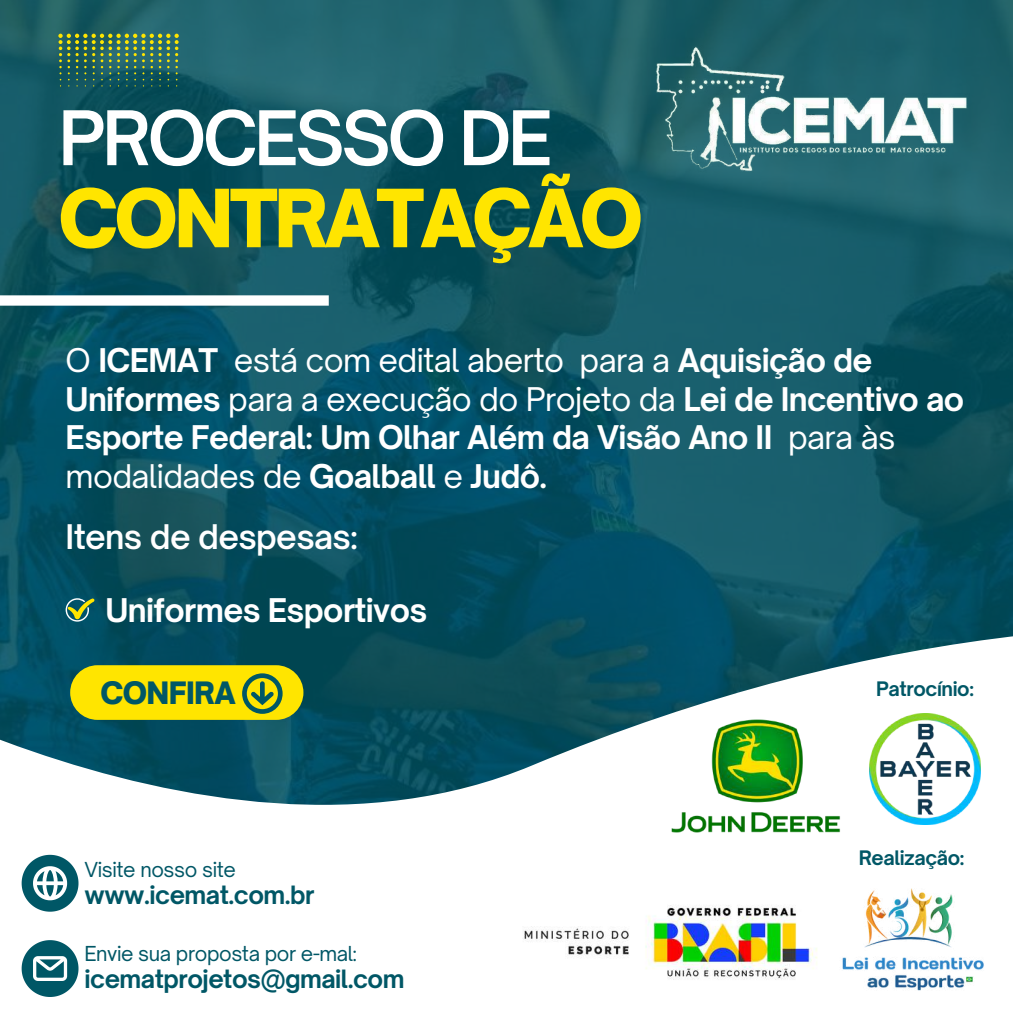
<style>
.page{position:relative;width:1013px;height:1013px;background:#fff}
.page>*{position:absolute;margin:0;border:0;box-sizing:border-box;transform-origin:0 0}
.t1{font:900 76.75px "Open Sauce One";letter-spacing:-.05em;color:#ffe500}
.t2{font:600 71.88px "Open Sauce One";letter-spacing:-.05em;color:#fff}
.t3{font:600 32.5px "Open Sauce One";letter-spacing:-.02em;color:#fff}
.t4{font:700 31.25px/38.5px "Open Sauce One";letter-spacing:-.02em;color:#fff}
.t5{font:900 29.5px "Open Sauce One";letter-spacing:-.02em;color:#005766}
.t6{font:700 24.12px "Open Sauce One";letter-spacing:-.02em;color:#005766}
.t7{font:19.75px "Open Sauce One";letter-spacing:-.02em;color:#005766}
.t8{font:700 19.12px "Open Sauce One";letter-spacing:-.02em;color:#005766}
.s1{font-weight:400}
</style>
<div class="page">
<img style="left:0;top:0;width:1012px;height:600px">
<svg style="left:0;top:600px;width:1012px;height:374px"></svg>
<div style="left:0;top:295px;width:329px;height:11px;background:#fff"></div>
<div style="left:70px;top:665px;width:233px;height:55px;background:#ffe500;border-radius:27px"></div>
<svg style="left:242px;top:673px;width:40px;height:40px"></svg>
<svg style="left:58px;top:34px;width:120px;height:52px;background:#3b7058"></svg>
<svg style="left:66px;top:598px;width:29px;height:23px"></svg>
<svg style="left:22px;top:940px;width:56px;height:57px"></svg>
<svg style="left:22px;top:854px;width:56px;height:57px"></svg>
<img style="left:629px;top:41px;width:351px;height:139px">
<img style="left:506px;top:883px;width:321px;height:97px">
<img style="left:869px;top:714px;width:111px;height:110px">
<img style="left:655px;top:720px;width:200px;height:112px">
<img style="left:821px;top:888px;width:181px;height:103px">
<h2 class="t2" style="left:58px;top:93px;width:495px">PROCESSO DE</h2>
<h1 class="t1" style="left:58px;top:170px;width:586px">CONTRATAÇÃO</h1>
<p class="t4" style="left:66px;top:341px;width:900px"><span class="s1">O</span> ICEMAT <span class="s1">está com edital aberto para a</span> Aquisição de Uniformes <span class="s1">para a execução do Projeto da</span> Lei de Incentivo ao Esporte Federal: Um Olhar Além da Visão Ano II <span class="s1">para às modalidades de</span> Goalball <span class="s1">e</span> Judô.</p>
<p class="t3" style="left:66px;top:516px;width:293px">Itens de despesas:</p>
<p class="t4" style="left:106px;top:590px;width:323px">Uniformes Esportivos</p>
<p class="t5" style="left:100px;top:675px;width:137px">CONFIRA</p>
<p class="t7" style="left:84px;top:857px;width:153px">Visite nosso site</p>
<p class="t6" style="left:84px;top:879px;width:232px">www.icemat.com.br</p>
<p class="t7" style="left:84px;top:941px;width:274px">Envie sua proposta por e-mal:</p>
<p class="t6" style="left:84px;top:963px;width:322px">icematprojetos@gmail.com</p>
<p class="t8" style="left:876px;top:676px;width:99px">Patrocínio:</p>
<p class="t8" style="left:858px;top:845px;width:107px">Realização:</p>
</div>
